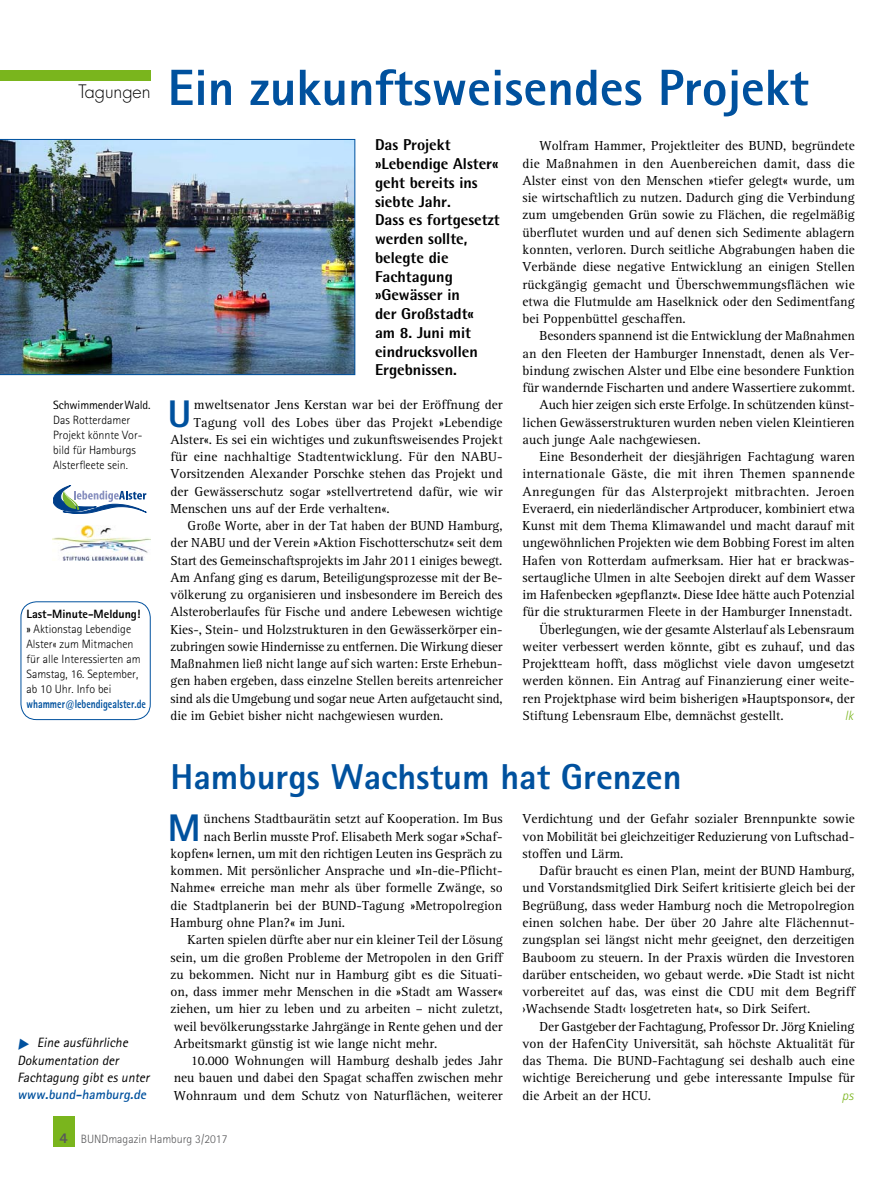
<style>
.page{position:relative;width:893px;height:1191px;background:#fff}
.page>*{position:absolute;margin:0;border:0;box-sizing:border-box;transform-origin:0 0}
.t1{font:800 51px "Agfa Rotis Sans Serif";color:#00519e}
.t2{font:800 38.55px "Agfa Rotis Sans Serif";color:#00519e}
.t3{font:800 36px "Agfa Rotis Sans Serif";color:#00519e}
.t4{font:300 18px "Futura";color:#000}
.t5{font:800 15.75px/18.8px "Agfa Rotis Semisans";color:#000}
.t6{font:13.5px/17.2px "Agfa Rotis Serif";color:#000;text-align:justify}
.t7{font:italic 13.5px/17.2px "Agfa Rotis Sans Serif";color:#000}
.t8{font:13.5px "Agfa Rotis Serif";letter-spacing:.025em;color:#000}
.t9{font:13.5px "Agfa Rotis Serif";letter-spacing:.02em;color:#000}
.t10{font:italic 700 13.5px "Agfa Rotis Sans Serif";color:#00519e}
.t11{font:italic 300 13.5px "Agfa Rotis Sans Serif";color:#7ab51d}
.t12{font:300 12px/15px "Agfa Rotis Sans Serif";color:#000}
.t13{font:800 12px "Agfa Rotis Sans Serif";color:#00519e;scale:.8 1}
.t14{font:300 12px "Agfa Rotis Sans Serif";color:#58585a}
.t15{font:12px "Agfa Rotis Sans Serif";letter-spacing:-.015em;color:#000}
.s1{font-weight:800}
.s2{font-weight:400}
.s3{color:#00519e}
.s4{font-weight:800;font-size:15px}
</style>
<div class="page">
<div style="left:53px;top:1116px;width:21px;height:31px;background:#7ab51d"></div>
<div style="left:0;top:70px;width:151px;height:10px;background:#7ab51d"></div>
<img style="left:0;top:139px;width:355px;height:236px">
<svg style="left:53px;top:485px;width:93px;height:28px"></svg>
<img style="left:53px;top:525px;width:98px;height:35px">
<div style="left:21px;top:601px;width:130px;height:119px;border:1px solid #00519e;border-radius:16px"></div>
<h3 class="t4" style="left:78px;top:81px;width:74px">Tagungen</h3>
<p class="t15" style="left:53px;top:398px;width:99px">Schwimmender Wald.</p>
<p class="t12" style="left:53px;top:413px;width:91px">Das Rotterdamer<br>Projekt könnte Vor&shy;bild für Hamburgs<br>Alsterfleete sein.</p>
<p class="t12" style="left:27px;top:607px;width:116px"><span class="s1">Last-Minute-Meldung! </span><span class="s2">»</span> Aktionstag Lebendige<br>Alster« zum Mitmachen für alle Interessierten am<br>Samstag, 16. September, ab 10 Uhr. Info bei</p>
<p class="t13" style="left:27px;top:696px;width:151px">whammer@lebendigealster.de</p>
<p class="t7" style="left:17px;top:1034px;width:136px"><span class="s3">◆</span> Eine ausführliche<br>Dokumentation der<br>Fachtagung gibt es unter</p>
<p class="t10" style="left:17px;top:1086px;width:133px">www.bund-hamburg.de</p>
<h1 class="t1" style="left:168px;top:55px;width:642px">Ein zukunftsweisendes Projekt</h1>
<p class="t6" style="left:523px;top:138px;width:334px;text-indent:17px">Wolfram Hammer, Projektleiter des BUND, begründete die Maßnahmen in den Auenbereichen damit, dass die Alster einst von den Menschen »tiefer gelegt« wurde, um sie wirtschaftlich zu nutzen. Dadurch ging die Verbindung zum umgebenden Grün sowie zu Flächen, die regelmäßig überflutet wurden und auf denen sich Sedimente ablagern konnten, verloren. Durch seitliche Abgrabungen haben die Verbände diese negative Entwicklung an einigen Stellen rückgängig gemacht und Überschwemmungsflächen wie etwa die Flutmulde am Haselknick oder den Sedimentfang bei Poppenbüttel geschaffen.</p>
<p class="t6" style="left:540px;top:327px;width:317px">Besonders spannend ist die Entwicklung der Maßnahmen</p>
<p class="t6" style="left:523px;top:345px;width:334px">an den Fleeten der Hamburger Innenstadt, denen als Ver-</p>
<p class="t6" style="left:523px;top:362px;width:334px">bindung zwischen Alster und Elbe eine besondere Funktion</p>
<p class="t6" style="left:523px;top:379px;width:334px">für wandernde Fischarten und andere Wassertiere zukommt.</p>
<p class="t6" style="left:540px;top:396px;width:317px">Auch hier zeigen sich erste Erfolge. In schützenden künst-</p>
<p class="t6" style="left:523px;top:414px;width:334px">lichen Gewässerstrukturen wurden neben vielen Kleintieren</p>
<p class="t6" style="left:523px;top:431px;width:179px">auch junge Aale nachgewiesen.</p>
<p class="t6" style="left:540px;top:448px;width:317px">Eine Besonderheit der diesjährigen Fachtagung waren</p>
<p class="t9" style="left:523px;top:466px;width:334px">internationale Gäste, die mit ihren Themen spannende</p>
<p class="t8" style="left:523px;top:483px;width:334px">Anregungen für das Alsterprojekt mitbrachten. Jeroen</p>
<p class="t6" style="left:523px;top:500px;width:334px">Everaerd, ein niederländischer Artproducer, kombiniert etwa</p>
<p class="t6" style="left:523px;top:517px;width:334px">Kunst mit dem Thema Klimawandel und macht darauf mit</p>
<p class="t6" style="left:523px;top:534px;width:333px">ungewöhnlichen Projekten wie dem Bobbing Forest im alten</p>
<p class="t6" style="left:523px;top:552px;width:334px">Hafen von Rotterdam aufmerksam. Hier hat er brackwas-</p>
<p class="t6" style="left:523px;top:569px;width:334px">sertaugliche Ulmen in alte Seebojen direkt auf dem Wasser</p>
<p class="t6" style="left:523px;top:586px;width:334px">im Hafenbecken »gepflanzt«. Diese Idee hätte auch Potenzial</p>
<p class="t6" style="left:523px;top:604px;width:331px">für die strukturarmen Fleete in der Hamburger Innenstadt.</p>
<p class="t6" style="left:540px;top:621px;width:317px">Überlegungen, wie der gesamte Alsterlauf als Lebensraum</p>
<p class="t6" style="left:523px;top:638px;width:334px">weiter verbessert werden könnte, gibt es zuhauf, und das</p>
<p class="t6" style="left:523px;top:655px;width:333px">Projektteam hofft, dass möglichst viele davon umgesetzt</p>
<p class="t6" style="left:523px;top:673px;width:334px">werden können. Ein Antrag auf Finanzierung einer weite-</p>
<p class="t6" style="left:523px;top:690px;width:334px">ren Projektphase wird beim bisherigen »Hauptsponsor«, der</p>
<p class="t6" style="left:523px;top:707px;width:263px">Stiftung Lebensraum Elbe, demnächst gestellt.</p>
<p class="t11" style="left:845px;top:707px;width:10px">lk</p>
<p class="t5" style="left:375px;top:135px;width:126px">Das Projekt »Lebendige Alster« geht bereits ins siebte Jahr.<br>Dass es fortgesetzt werden sollte, belegte die<br>Fachtagung »Gewässer in<br>der Großstadt«<br>am 8. Juni mit eindrucksvollen<br>Ergebnissen.</p>
<h2 class="t2" style="left:168px;top:389px;width:25px">U</h2>
<p class="t6" style="left:194px;top:396px;width:310px">mweltsenator Jens Kerstan war bei der Eröffnung der</p>
<p class="t6" style="left:194px;top:414px;width:310px">Tagung voll des Lobes über das Projekt »Lebendige</p>
<p class="t6" style="left:171px;top:431px;width:334px">Alster«. Es sei ein wichtiges und zukunftsweisendes Projekt</p>
<p class="t6" style="left:171px;top:448px;width:334px">für eine nachhaltige Stadtentwicklung. Für den NABU-</p>
<p class="t6" style="left:171px;top:465px;width:334px">Vorsitzenden Alexander Porschke stehen das Projekt und</p>
<p class="t6" style="left:171px;top:483px;width:333px">der Gewässerschutz sogar »stellvertretend dafür, wie wir</p>
<p class="t6" style="left:171px;top:500px;width:221px">Menschen uns auf der Erde verhalten«.</p>
<p class="t6" style="left:188px;top:517px;width:317px">Große Worte, aber in der Tat haben der BUND Hamburg,</p>
<p class="t6" style="left:171px;top:534px;width:334px">der NABU und der Verein »Aktion Fischotterschutz« seit dem</p>
<p class="t6" style="left:171px;top:552px;width:333px">Start des Gemeinschaftsprojekts im Jahr 2011 einiges bewegt.</p>
<p class="t6" style="left:171px;top:569px;width:334px">Am Anfang ging es darum, Beteiligungsprozesse mit der Be-</p>
<p class="t6" style="left:171px;top:586px;width:334px">völkerung zu organisieren und insbesondere im Bereich des</p>
<p class="t6" style="left:171px;top:603px;width:334px">Alsteroberlaufes für Fische und andere Lebewesen wichtige</p>
<p class="t6" style="left:171px;top:621px;width:334px">Kies-, Stein- und Holzstrukturen in den Gewässerkörper ein-</p>
<p class="t6" style="left:171px;top:638px;width:333px">zubringen sowie Hindernisse zu entfernen. Die Wirkung dieser</p>
<p class="t6" style="left:171px;top:655px;width:334px">Maßnahmen ließ nicht lange auf sich warten: Erste Erhebun-</p>
<p class="t6" style="left:171px;top:672px;width:334px">gen haben ergeben, dass einzelne Stellen bereits artenreicher</p>
<p class="t6" style="left:171px;top:690px;width:334px">sind als die Umgebung und sogar neue Arten aufgetaucht sind,</p>
<p class="t6" style="left:171px;top:707px;width:274px">die im Gebiet bisher nicht nachgewiesen wurden.</p>
<h3 class="t3" style="left:171px;top:754px;width:513px">Hamburgs Wachstum hat Grenzen</h3>
<h2 class="t2" style="left:168px;top:803px;width:34px">M</h2>
<p class="t6" style="left:203px;top:810px;width:301px">ünchens Stadtbaurätin setzt auf Kooperation. Im Bus</p>
<p class="t6" style="left:203px;top:828px;width:301px">nach Berlin musste Prof. Elisabeth Merk sogar »Schaf-</p>
<p class="t6" style="left:171px;top:845px;width:333px">kopfen« lernen, um mit den richtigen Leuten ins Gespräch zu</p>
<p class="t6" style="left:171px;top:862px;width:334px">kommen. Mit persönlicher Ansprache und »In-die-Pflicht-</p>
<p class="t6" style="left:171px;top:879px;width:334px">Nahme« erreiche man mehr als über formelle Zwänge, so</p>
<p class="t6" style="left:171px;top:897px;width:333px">die Stadtplanerin bei der BUND-Tagung »Metropolregion</p>
<p class="t6" style="left:171px;top:914px;width:176px">Hamburg ohne Plan?« im Juni.</p>
<p class="t6" style="left:188px;top:931px;width:317px">Karten spielen dürfte aber nur ein kleiner Teil der Lösung</p>
<p class="t6" style="left:171px;top:948px;width:334px">sein, um die großen Probleme der Metropolen in den Griff</p>
<p class="t6" style="left:171px;top:966px;width:334px">zu bekommen. Nicht nur in Hamburg gibt es die Situati-</p>
<p class="t6" style="left:171px;top:983px;width:334px">on, dass immer mehr Menschen in die »Stadt am Wasser«</p>
<p class="t6" style="left:171px;top:1000px;width:334px">ziehen, um hier zu leben und zu arbeiten – nicht zuletzt,</p>
<p class="t6" style="left:174px;top:1017px;width:330px">weil bevölkerungsstarke Jahrgänge in Rente gehen und der</p>
<p class="t6" style="left:174px;top:1035px;width:265px">Arbeitsmarkt günstig ist wie lange nicht mehr.</p>
<p class="t6" style="left:191px;top:1052px;width:313px">10.000 Wohnungen will Hamburg deshalb jedes Jahr</p>
<p class="t6" style="left:174px;top:1069px;width:330px">neu bauen und dabei den Spagat schaffen zwischen mehr</p>
<p class="t6" style="left:174px;top:1086px;width:330px">Wohnraum und dem Schutz von Naturflächen, weiterer</p>
<p class="t6" style="left:523px;top:810px;width:334px">Verdichtung und der Gefahr sozialer Brennpunkte sowie von Mobilität bei gleichzeitiger Reduzierung von Luftschad&shy;stoffen und Lärm.</p>
<p class="t6" style="left:523px;top:862px;width:334px;text-indent:17px">Dafür braucht es einen Plan, meint der BUND Hamburg, und Vorstandsmitglied Dirk Seifert kritisierte gleich bei der Begrüßung, dass weder Hamburg noch die Metropolregion einen solchen habe. Der über 20 Jahre alte Flächennut&shy;zungsplan sei längst nicht mehr geeignet, den derzeitigen Bauboom zu steuern. In der Praxis würden die Investoren darüber entscheiden, wo gebaut werde. »Die Stadt ist nicht vorbereitet auf das, was einst die CDU mit dem Begriff ›Wachsende Stadt‹ losgetreten hat«, so Dirk Seifert.</p>
<p class="t6" style="left:523px;top:1017px;width:334px;text-indent:17px">Der Gastgeber der Fachtagung, Professor Dr. Jörg Knieling von der HafenCity Universität, sah höchste Aktualität für das Thema. Die BUND-Fachtagung sei deshalb auch eine wichtige Bereicherung und gebe interessante Impulse für die Arbeit an der HCU.</p>
<p class="t11" style="left:842px;top:1087px;width:13px">ps</p>
<p class="t14" style="left:60px;top:1132px;width:169px"><span class="s4">4</span> BUNDmagazin Hamburg 3/2017</p>
</div>
